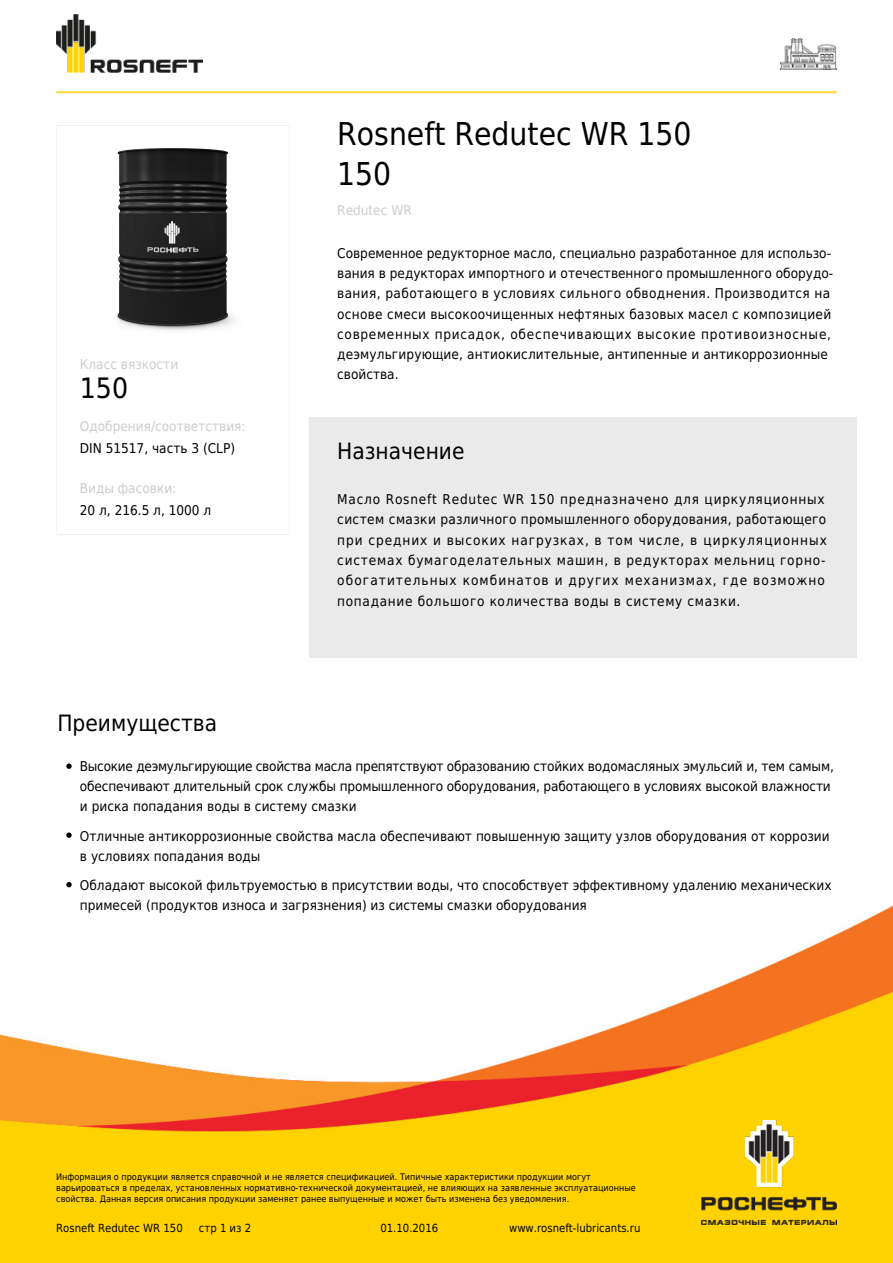
<style>
.page{position:relative;width:893px;height:1263px;background:#fff}
.page>*{position:absolute;margin:0;border:0;box-sizing:border-box;transform-origin:0 0}
.t1{font:31.5px/40.5px "DejaVu Sans Condensed";color:#000}
.t2{font:28.2px "DejaVu Sans Condensed";color:#000}
.t3{font:22.5px "DejaVu Sans Condensed";color:#000}
.t4{font:13.5px/20.2px "DejaVu Sans Condensed";letter-spacing:.005em;color:#000}
.t5{font:13.5px/20.2px "DejaVu Sans Condensed";letter-spacing:.06em;color:#000}
.t6{font:13.5px "DejaVu Sans Condensed";color:#ccc}
.t7{font:11.25px "DejaVu Sans Condensed";color:#000}
.t8{font:9px/10.8px "DejaVu Sans Condensed";color:#000}
</style>
<div class="page">
<div style="left:309px;top:417px;width:548px;height:240px;background:#eaeaea"></div>
<img style="left:56px;top:15px;width:146px;height:57px">
<hr style="left:56px;top:91px;width:781px;height:2px;background:#fed94c">
<svg style="left:56px;top:125px;width:234px;height:410px"></svg>
<img style="left:0;top:905px;width:893px;height:358px">
<img style="left:702px;top:1120px;width:135px;height:105px">
<svg style="left:66px;top:763px;width:6px;height:6px"></svg>
<svg style="left:66px;top:832px;width:6px;height:6px"></svg>
<svg style="left:66px;top:882px;width:6px;height:5px"></svg>
<img style="left:95px;top:128px;width:155px;height:214px">
<img style="left:780px;top:38px;width:57px;height:31px">
<p class="t6" style="left:80px;top:353px;width:100px">Класс вязкости</p>
<h2 class="t2" style="left:80px;top:366px;width:50px">150</h2>
<p class="t6" style="left:80px;top:415px;width:167px">Одобрения/cоответствия:</p>
<p class="t4" style="left:80px;top:438px;width:157px">DIN 51517, часть 3 (CLP)</p>
<p class="t6" style="left:80px;top:477px;width:98px">Виды фасовки:</p>
<p class="t4" style="left:80px;top:500px;width:133px">20 л, 216.5 л, 1000 л</p>
<h1 class="t1" style="left:337px;top:113px;width:356px">Rosneft Redutec WR 150<br>150</h1>
<p class="t6" style="left:337px;top:199px;width:76px">Redutec WR</p>
<p class="t4" style="left:337px;top:243px;width:497px">Современное редукторное масло, специально разработанное для использо&shy;вания в редукторах импортного и отечественного промышленного оборудо&shy;вания, работающего в условиях сильного обводнения. Производится на основе смеси высокоочищенных нефтяных базовых масел с композицией современных присадок, обеспечивающих высокие противоизносные, деэмульгирующие, антиокислительные, антипенные и антикоррозионные свойства.</p>
<h3 class="t3" style="left:337px;top:433px;width:129px">Назначение</h3>
<p class="t5" style="left:337px;top:489px;width:491px">Масло Rosneft Redutec WR 150 предназначено для циркуляционных систем смазки различного промышленного оборудования, работающего при средних и высоких нагрузках, в том числе, в циркуляционных системах бумагоделательных машин, в редукторах мельниц горно&shy;обогатительных комбинатов и других механизмах, где возможно попадание большого количества воды в систему смазки.</p>
<h3 class="t3" style="left:57px;top:705px;width:161px">Преимущества</h3>
<p class="t4" style="left:80px;top:755px;width:755px">Высокие деэмульгирующие свойства масла препятствуют образованию стойких водомасляных эмульсий и, тем самым, обеспечивают длительный срок службы промышленного оборудования, работающего в условиях высокой влажности и риска попадания воды в систему смазки</p>
<p class="t4" style="left:80px;top:825px;width:751px">Отличные антикоррозионные свойства масла обеспечивают повышенную защиту узлов оборудования от коррозии в условиях попадания воды</p>
<p class="t4" style="left:80px;top:875px;width:753px">Обладают высокой фильтруемостью в присутствии воды, что способствует эффективному удалению механических примесей (продуктов износа и загрязнения) из системы смазки оборудования</p>
<p class="t8" style="left:56px;top:1171px;width:581px">Информация о продукции является справочной и не является спецификацией. Типичные характеристики продукции могут варьироваться в пределах, установленных нормативно-технической документацией, не влияющих на заявленные эксплуатационные свойства. Данная версия описания продукции заменяет ранее выпущенные и может быть изменена без уведомления.</p>
<p class="t7" style="left:56px;top:1219px;width:128px">Rosneft Redutec WR 150</p>
<p class="t7" style="left:199px;top:1219px;width:54px">стр 1 из 2</p>
<p class="t7" style="left:380px;top:1219px;width:59px">01.10.2016</p>
<p class="t7" style="left:509px;top:1219px;width:133px">www.rosneft-lubricants.ru</p>
</div>
